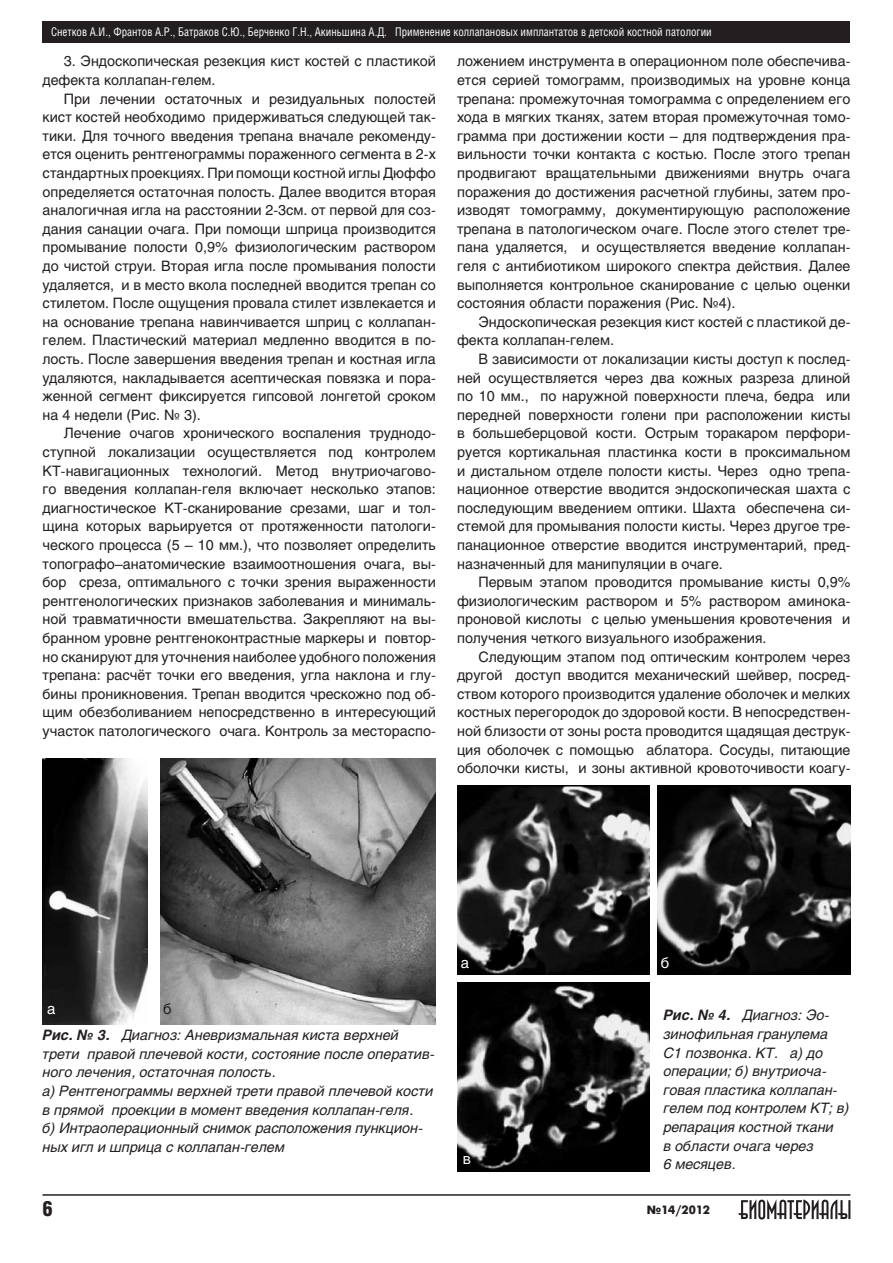
<style>
.page{position:relative;width:893px;height:1263px;background:#fff}
.page>*{position:absolute;margin:0;border:0;box-sizing:border-box;transform-origin:0 0}
.t1{font:900 21px "Helios Cond";color:#231f20}
.t2{font:15px "Helios";color:#fff}
.t3{font:15px "Helios";color:#231f20}
.t4{font:14.25px/18.6px "Helios";color:#231f20;text-align:justify}
.t5{font:italic 14.25px/18.6px "Helios";color:#231f20}
.t6{font:12px "Helios Cond";color:#fff;scale:.94 1}
.t7{font:12px "Futuris XC";color:#231f20}
.s1{font-weight:700}
</style>
<div class="page">
<div style="left:43px;top:21px;width:807px;height:22px;background:#231f20"></div>
<hr style="left:43px;top:1194px;width:807px;height:2px;background:#231f20">
<svg style="left:738px;top:1199px;width:112px;height:20px"></svg>
<img style="left:43px;top:758px;width:104px;height:267px">
<img style="left:457px;top:982px;width:193px;height:190px">
<img style="left:457px;top:785px;width:193px;height:190px">
<img style="left:658px;top:785px;width:192px;height:190px">
<img style="left:160px;top:758px;width:276px;height:267px">
<p class="t6" style="left:51px;top:27px;width:704px">Снетков А.И., Франтов А.Р., Батраков С.Ю., Берченко Г.Н., Акиньшина А.Д. Применение коллапановых имплантатов в детской костной патологии</p>
<p class="t4" style="left:43px;top:54px;width:395px;text-indent:21px">3. Эндоскопическая резекция кист костей с пластикой дефекта коллапан-гелем.</p>
<p class="t4" style="left:43px;top:92px;width:395px;text-indent:21px">При лечении остаточных и резидуальных полостей кист костей необходимо придерживаться следующей так&shy;тики. Для точного введения трепана вначале рекоменду&shy;ется оценить рентгенограммы пораженного сегмента в 2-х стандартных проекциях. При помощи костной иглы Дюффо определяется остаточная полость. Далее вводится вторая аналогичная игла на расстоянии 2-3см. от первой для соз&shy;дания санации очага. При помощи шприца производится промывание полости 0,9% физиологическим раствором до чистой струи. Вторая игла после промывания полости удаляется, и в место вкола последней вводится трепан со стилетом. После ощущения провала стилет извлекается и на основание трепана навинчивается шприц с коллапан&shy;гелем. Пластический материал медленно вводится в по&shy;лость. После завершения введения трепан и костная игла удаляются, накладывается асептическая повязка и пора&shy;женной сегмент фиксируется гипсовой лонгетой сроком на 4 недели (Рис. № 3).</p>
<p class="t4" style="left:43px;top:426px;width:395px;text-indent:21px">Лечение очагов хронического воспаления труднодо&shy;ступной локализации осуществляется под контролем КТ-навигационных технологий. Метод внутриочагово&shy;го введения коллапан-геля включает несколько этапов: диагностическое КТ-сканирование срезами, шаг и тол&shy;щина которых варьируется от протяженности патологи&shy;ческого процесса (5 – 10 мм.), что позволяет определить топографо–анатомические взаимоотношения очага, вы&shy;бор среза, оптимального с точки зрения выраженности рентгенологических признаков заболевания и минималь&shy;ной травматичности вмешательства. Закрепляют на вы&shy;бранном уровне рентгеноконтрастные маркеры и повтор&shy;но сканируют для уточнения наиболее удобного положения трепана: расчёт точки его введения, угла наклона и глу&shy;бины проникновения. Трепан вводится чрескожно под об&shy;щим обезболиванием непосредственно в интересующий участок патологического очага. Контроль за местораспо-</p>
<p class="t4" style="left:457px;top:54px;width:395px">ложением инструмента в операционном поле обеспечива&shy;ется серией томограмм, производимых на уровне конца трепана: промежуточная томограмма с определением его хода в мягких тканях, затем вторая промежуточная томо&shy;грамма при достижении кости – для подтверждения пра&shy;вильности точки контакта с костью. После этого трепан продвигают вращательными движениями внутрь очага поражения до достижения расчетной глубины, затем про&shy;изводят томограмму, документирующую расположение трепана в патологическом очаге. После этого стелет тре&shy;пана удаляется, и осуществляется введение коллапан&shy;геля с антибиотиком широкого спектра действия. Далее выполняется контрольное сканирование с целью оценки состояния области поражения (Рис. №4).</p>
<p class="t4" style="left:457px;top:315px;width:395px;text-indent:21px">Эндоскопическая резекция кист костей с пластикой де&shy;фекта коллапан-гелем.</p>
<p class="t4" style="left:457px;top:352px;width:395px;text-indent:21px">В зависимости от локализации кисты доступ к послед&shy;ней осуществляется через два кожных разреза длиной по 10 мм., по наружной поверхности плеча, бедра или передней поверхности голени при расположении кисты в большеберцовой кости. Острым торакаром перфори&shy;руется кортикальная пластинка кости в проксимальном и дистальном отделе полости кисты. Через одно трепа&shy;национное отверстие вводится эндоскопическая шахта с последующим введением оптики. Шахта обеспечена си&shy;стемой для промывания полости кисты. Через другое тре&shy;панационное отверстие вводится инструментарий, пред&shy;назначенный для манипуляции в очаге.</p>
<p class="t4" style="left:457px;top:575px;width:395px;text-indent:21px">Первым этапом проводится промывание кисты 0,9% физиологическим раствором и 5% раствором аминока&shy;проновой кислоты с целью уменьшения кровотечения и получения четкого визуального изображения.</p>
<p class="t4" style="left:457px;top:650px;width:395px;text-indent:21px">Следующим этапом под оптическим контролем через другой доступ вводится механический шейвер, посред&shy;ством которого производится удаление оболочек и мелких костных перегородок до здоровой кости. В непосредствен&shy;ной близости от зоны роста проводится щадящая деструк&shy;ция оболочек с помощью аблатора. Сосуды, питающие оболочки кисты, и зоны активной кровоточивости коагу-</p>
<p class="t2" style="left:47px;top:1003px;width:10px">a</p>
<p class="t3" style="left:163px;top:1003px;width:10px">б</p>
<p class="t5" style="left:43px;top:1027px;width:394px"><span class="s1">Рис. № 3.</span> Диагноз: Аневризмальная киста верхней трети правой плечевой кости, состояние после оператив&shy;ного лечения, остаточная полость.<br>а) Рентгенограммы верхней трети правой плечевой кости в прямой проекции в момент введения коллапан-геля.<br>б) Интраоперационный снимок расположения пункцион&shy;ных игл и шприца с коллапан-гелем</p>
<p class="t2" style="left:461px;top:957px;width:10px">a</p>
<p class="t2" style="left:661px;top:957px;width:10px">б</p>
<p class="t2" style="left:463px;top:1153px;width:10px">в</p>
<p class="t5" style="left:663px;top:1007px;width:187px"><span class="s1">Рис. № 4.</span> Диагноз: Эо&shy;зинофильная гранулема<br>С1 позвонка. КТ. а) до операции; б) внутриоча&shy;говая пластика коллапан&shy;гелем под контролем КТ; в) репарация костной ткани<br>в области очага через<br>6 месяцев.</p>
<h1 class="t1" style="left:43px;top:1201px;width:12px">6</h1>
<p class="t7" style="left:647px;top:1206px;width:65px">№14/2012</p>
</div>
